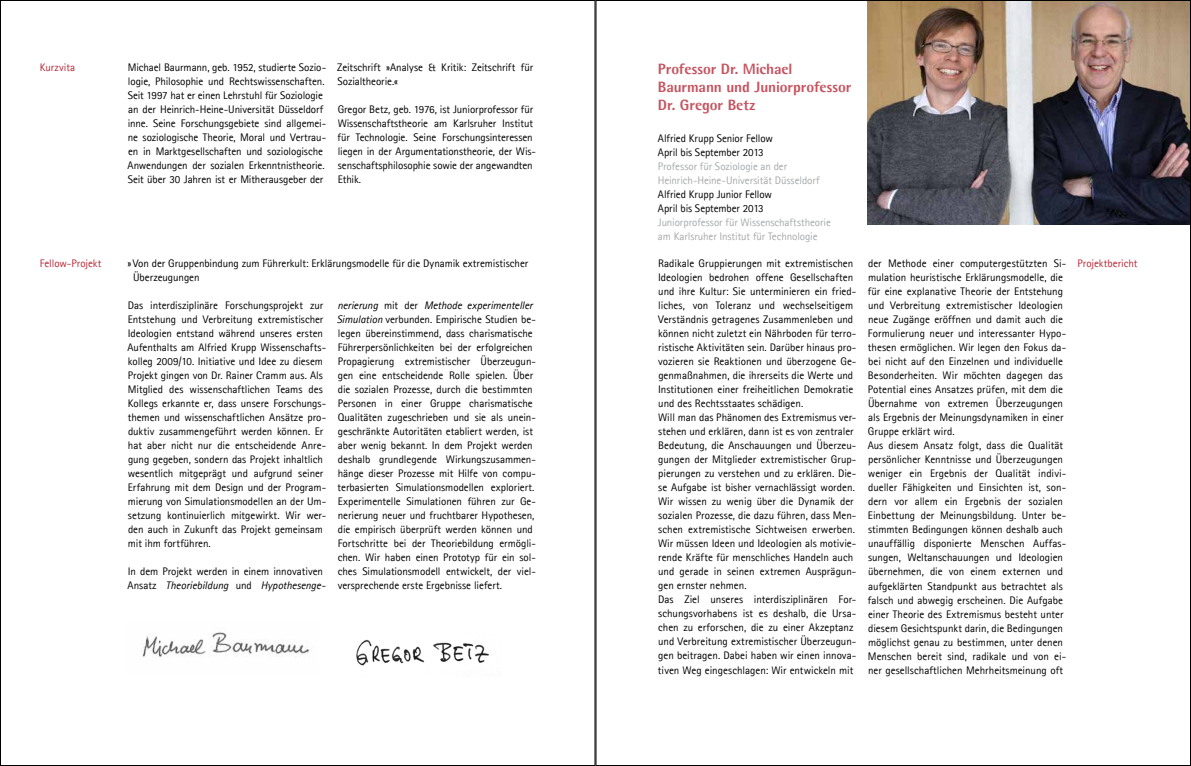
<style>
.page{position:relative;width:1191px;height:766px;background:#fff}
.page>*{position:absolute;margin:0;border:0;box-sizing:border-box;transform-origin:0 0}
.t1{font:800 15px/18px "Agfa Rotis Semisans";letter-spacing:-.005em;color:#c6535f}
.t2{font:11px/14px "Agfa Rotis Sans Serif";letter-spacing:-.005em;color:#000}
.t3{font:11px/14px "Agfa Rotis Sans Serif";letter-spacing:-.01em;color:#a7a9ac}
.t4{font:11px "Agfa Rotis Sans Serif";letter-spacing:-.005em;color:#b82837}
.s1{font-style:italic}
</style>
<div class="page">
<img style="left:356px;top:639px;width:133px;height:27px">
<img style="left:141px;top:632px;width:169px;height:25px">
<img style="left:867px;top:0;width:324px;height:224px">
<p class="t4" style="left:40px;top:61px;width:37px">Kurzvita</p>
<p class="t2" style="left:128px;top:60px;width:200px">Michael Baurmann, geb. 1952, studierte Sozio&shy;logie, Philosophie und Rechtswissenschaften.<br>Seit 1997 hat er einen Lehrstuhl für Soziologie an der Heinrich-Heine-Universität Düsseldorf inne. Seine Forschungsgebiete sind allgemei&shy;ne soziologische Theorie, Moral und Vertrau&shy;en in Marktgesellschaften und soziologische Anwendungen der sozialen Erkenntnistheorie.<br>Seit über 30 Jahren ist er Mitherausgeber der</p>
<p class="t2" style="left:337px;top:60px;width:197px">Zeitschrift »Analyse &amp; Kritik: Zeitschrift für<br>Sozialtheorie.«</p>
<p class="t2" style="left:338px;top:102px;width:200px">Gregor Betz, geb. 1976, ist Juniorprofessor für Wissenschaftstheorie am Karlsruher Institut für Technologie. Seine Forschungsinteressen liegen in der Argumentationstheorie, der Wis&shy;senschaftsphilosophie sowie der angewandten Ethik.</p>
<p class="t4" style="left:40px;top:257px;width:63px">Fellow-Projekt</p>
<p class="t2" style="left:133px;top:256px;width:397px;text-indent:-6px">» Von der Gruppenbindung zum Führerkult: Erklärungsmodelle für die Dynamik extremistischer<br>Überzeugungen</p>
<p class="t2" style="left:128px;top:298px;width:200px">Das interdisziplinäre Forschungsprojekt zur Entstehung und Verbreitung extremistischer Ideologien entstand während unseres ersten Aufenthalts am Alfried Krupp Wissenschafts&shy;kolleg 2009/10. Initiative und Idee zu diesem Projekt gingen von Dr. Rainer Cramm aus. Als Mitglied des wissenschaftlichen Teams des Kollegs erkannte er, dass unsere Forschungs&shy;themen und wissenschaftlichen Ansätze pro&shy;duktiv zusammengeführt werden können. Er hat aber nicht nur die entscheidende Anre&shy;gung gegeben, sondern das Projekt inhaltlich wesentlich mitgeprägt und aufgrund seiner Erfahrung mit dem Design und der Program&shy;mierung von Simulationsmodellen an der Um&shy;setzung kontinuierlich mitgewirkt. Wir wer&shy;den auch in Zukunft das Projekt gemeinsam mit ihm fortführen.</p>
<p class="t2" style="left:128px;top:564px;width:199px">In dem Projekt werden in einem innovativen<br>Ansatz <span class="s1">Theoriebildung</span> und <span class="s1">Hypothesenge-</span></p>
<p class="t2" style="left:337px;top:298px;width:201px"><span class="s1">nerierung</span> mit der <span class="s1">Methode experimenteller Simulation</span> verbunden. Empirische Studien be&shy;legen übereinstimmend, dass charismatische Führerpersönlichkeiten bei der erfolgreichen Propagierung extremistischer Überzeugun&shy;gen eine entscheidende Rolle spielen. Über die sozialen Prozesse, durch die bestimmten Personen in einer Gruppe charismatische Qualitäten zugeschrieben und sie als unein&shy;geschränkte Autoritäten etabliert werden, ist aber wenig bekannt. In dem Projekt werden deshalb grundlegende Wirkungszusammen&shy;hänge dieser Prozesse mit Hilfe von compu&shy;terbasierten Simulationsmodellen exploriert.<br>Experimentelle Simulationen führen zur Ge&shy;nerierung neuer und fruchtbarer Hypothesen, die empirisch überprüft werden können und Fortschritte bei der Theoriebildung ermögli&shy;chen. Wir haben einen Prototyp für ein sol&shy;ches Simulationsmodell entwickelt, der viel&shy;versprechende erste Ergebnisse liefert.</p>
<h1 class="t1" style="left:658px;top:59px;width:195px">Professor Dr. Michael<br>Baurmann und Juniorprofessor<br>Dr. Gregor Betz</h1>
<p class="t2" style="left:658px;top:131px;width:117px">Alfried Krupp Senior Fellow<br>April bis September 2013</p>
<p class="t3" style="left:658px;top:159px;width:163px">Professor für Soziologie an der<br>Heinrich-Heine-Universität Düsseldorf</p>
<p class="t2" style="left:658px;top:187px;width:116px">Alfried Krupp Junior Fellow<br>April bis September 2013</p>
<p class="t3" style="left:658px;top:215px;width:175px">Juniorprofessor für Wissenschaftstheorie am Karlsruher Institut für Technologie</p>
<p class="t2" style="left:658px;top:256px;width:197px">Radikale Gruppierungen mit extremistischen</p>
<p class="t4" style="left:1077px;top:257px;width:61px">Projektbericht</p>
<p class="t2" style="left:658px;top:270px;width:200px">Ideologien bedrohen offene Gesellschaften und ihre Kultur: Sie unterminieren ein fried&shy;liches, von Toleranz und wechselseitigem Verständnis getragenes Zusammenleben und können nicht zuletzt ein Nährboden für terro&shy;ristische Aktivitäten sein. Darüber hinaus pro&shy;vozieren sie Reaktionen und überzogene Ge&shy;genmaßnahmen, die ihrerseits die Werte und Institutionen einer freiheitlichen Demokratie und des Rechtsstaates schädigen.<br>Will man das Phänomen des Extremismus ver&shy;stehen und erklären, dann ist es von zentraler Bedeutung, die Anschauungen und Überzeu&shy;gungen der Mitglieder extremistischer Grup&shy;pierungen zu verstehen und zu erklären. Die&shy;se Aufgabe ist bisher vernachlässigt worden.<br>Wir wissen zu wenig über die Dynamik der sozialen Prozesse, die dazu führen, dass Men&shy;schen extremistische Sichtweisen erwerben.<br>Wir müssen Ideen und Ideologien als motivie&shy;rende Kräfte für menschliches Handeln auch und gerade in seinen extremen Ausprägun&shy;gen ernster nehmen.<br>Das Ziel unseres interdisziplinären For&shy;schungsvorhabens ist es deshalb, die Ursa&shy;chen zu erforschen, die zu einer Akzeptanz und Verbreitung extremistischer Überzeugun&shy;gen beitragen. Dabei haben wir einen innova&shy;tiven Weg eingeschlagen: Wir entwickeln mit</p>
<p class="t2" style="left:867px;top:256px;width:200px">der Methode einer computergestützten Si&shy;mulation heuristische Erklärungsmodelle, die für eine explanative Theorie der Entstehung und Verbreitung extremistischer Ideologien neue Zugänge eröffnen und damit auch die Formulierung neuer und interessanter Hypo&shy;thesen ermöglichen. Wir legen den Fokus da&shy;bei nicht auf den Einzelnen und individuelle Besonderheiten. Wir möchten dagegen das Potential eines Ansatzes prüfen, mit dem die Übernahme von extremen Überzeugungen als Ergebnis der Meinungsdynamiken in einer Gruppe erklärt wird.<br>Aus diesem Ansatz folgt, dass die Qualität persönlicher Kenntnisse und Überzeugungen weniger ein Ergebnis der Qualität indivi&shy;dueller Fähigkeiten und Einsichten ist, son&shy;dern vor allem ein Ergebnis der sozialen Einbettung der Meinungsbildung. Unter be&shy;stimmten Bedingungen können deshalb auch unauffällig disponierte Menschen Auffas&shy;sungen, Weltanschauungen und Ideologien übernehmen, die von einem externen und aufgeklärten Standpunkt aus betrachtet als falsch und abwegig erscheinen. Die Aufgabe einer Theorie des Extremismus besteht unter diesem Gesichtspunkt darin, die Bedingungen möglichst genau zu bestimmen, unter denen Menschen bereit sind, radikale und von ei&shy;ner gesellschaftlichen Mehrheitsmeinung oft</p>
</div>
